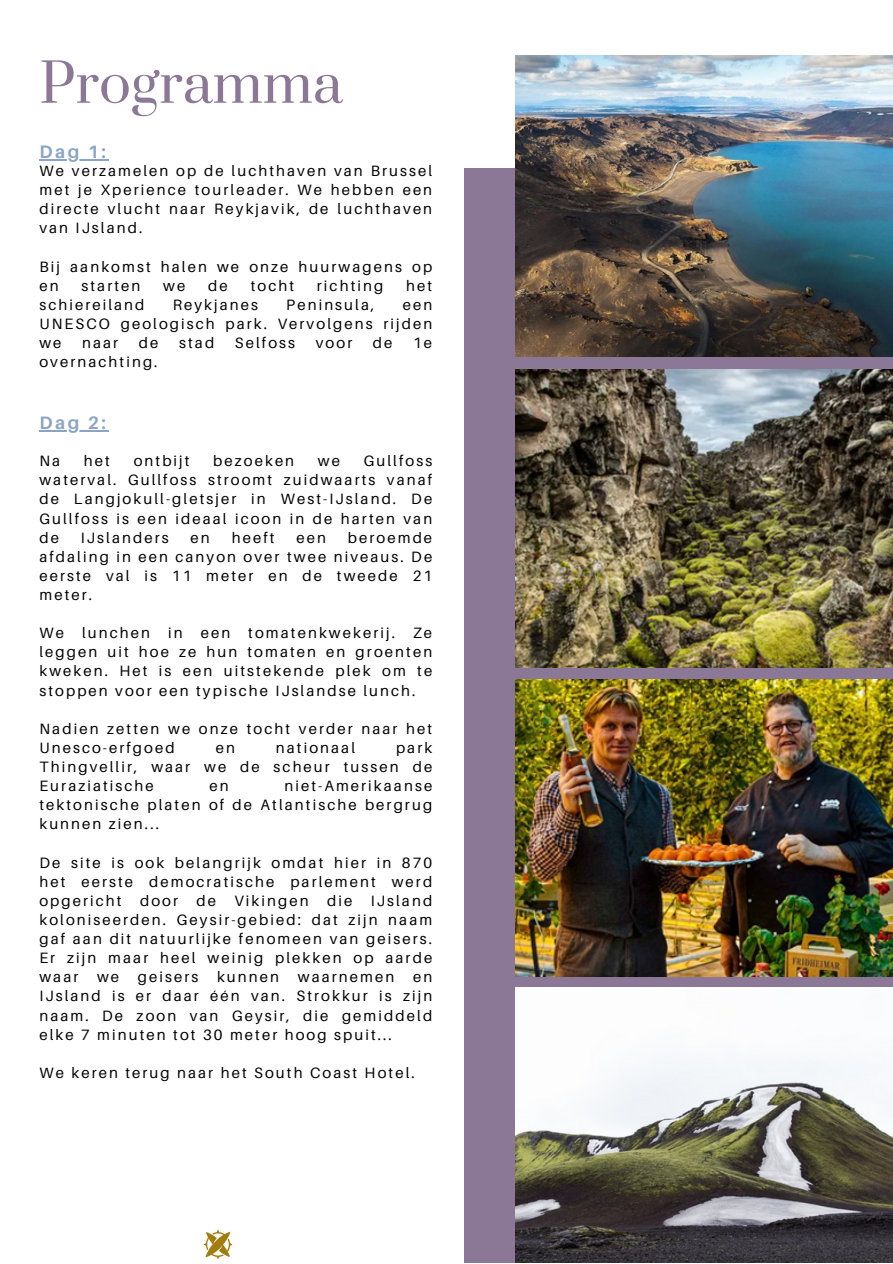
<style>
.page{position:relative;width:893px;height:1264px;background:#fff}
.page>*{position:absolute;margin:0;border:0;box-sizing:border-box;transform-origin:0 0}
.t1{font:52.95px "Prata";color:#8b7796}
.t2{font:700 18px "Aileron";letter-spacing:.14em;color:#8ba4c6}
.t3{font:15px/19px "Aileron";letter-spacing:.14em;color:#000;text-align:justify}
</style>
<div class="page">
<div style="left:464px;top:169px;width:428px;height:1093px;background:#8b7796"></div>
<img style="left:203px;top:1230px;width:30px;height:29px">
<img style="left:515px;top:55px;width:377px;height:302px">
<img style="left:515px;top:369px;width:377px;height:298px">
<img style="left:515px;top:987px;width:377px;height:275px">
<img style="left:515px;top:679px;width:377px;height:297px">
<hr style="left:39px;top:159px;width:70px;height:1px;background:#8ba4c6">
<hr style="left:39px;top:430px;width:69px;height:1px;background:#8ba4c6">
<p class="t1" style="left:39px;top:50px;width:305px">Programma</p>
<p class="t2" style="left:39px;top:140px;width:68px">Dag 1:</p>
<p class="t3" style="left:39px;top:161px;width:394px">We verzamelen op de luchthaven van Brussel met je Xperience tourleader. We hebben een directe vlucht naar Reykjavik, de luchthaven van IJsland.</p>
<p class="t3" style="left:39px;top:256px;width:394px">Bij aankomst halen we onze huurwagens op en</p>
<p class="t3" style="left:81px;top:275px;width:60px">starten</p>
<p class="t3" style="left:163px;top:275px;width:24px">we</p>
<p class="t3" style="left:208px;top:275px;width:21px">de</p>
<p class="t3" style="left:251px;top:275px;width:45px">tocht</p>
<p class="t3" style="left:317px;top:275px;width:68px">richting</p>
<p class="t3" style="left:406px;top:275px;width:27px">het</p>
<p class="t3" style="left:39px;top:295px;width:107px">schiereiland</p>
<p class="t3" style="left:173px;top:295px;width:87px">Reykjanes</p>
<p class="t3" style="left:286px;top:295px;width:90px">Peninsula,</p>
<p class="t3" style="left:39px;top:295px;width:394px;text-indent:363px">een UNESCO geologisch park. Vervolgens rijden we</p>
<p class="t3" style="left:82px;top:333px;width:38px">naar</p>
<p class="t3" style="left:139px;top:333px;width:21px">de</p>
<p class="t3" style="left:179px;top:333px;width:37px">stad</p>
<p class="t3" style="left:235px;top:333px;width:62px">Selfoss</p>
<p class="t3" style="left:316px;top:333px;width:38px">voor</p>
<p class="t3" style="left:373px;top:333px;width:21px">de</p>
<p class="t3" style="left:413px;top:333px;width:21px">1e</p>
<p class="t3" style="left:39px;top:352px;width:120px">overnachting.</p>
<p class="t2" style="left:39px;top:411px;width:68px">Dag 2:</p>
<p class="t3" style="left:39px;top:451px;width:22px">Na</p>
<p class="t3" style="left:84px;top:451px;width:27px">het</p>
<p class="t3" style="left:134px;top:451px;width:57px">ontbijt</p>
<p class="t3" style="left:213px;top:451px;width:82px">bezoeken</p>
<p class="t3" style="left:318px;top:451px;width:24px">we</p>
<p class="t3" style="left:39px;top:451px;width:394px;text-indent:324px">Gullfoss waterval. Gullfoss stroomt zuidwaarts vanaf de Langjokull-gletsjer in West-IJsland. De Gullfoss is een ideaal icoon in de harten van de</p>
<p class="t3" style="left:81px;top:527px;width:89px">IJslanders</p>
<p class="t3" style="left:190px;top:527px;width:21px">en</p>
<p class="t3" style="left:232px;top:527px;width:44px">heeft</p>
<p class="t3" style="left:296px;top:527px;width:31px">een</p>
<p class="t3" style="left:39px;top:527px;width:394px;text-indent:308px">beroemde afdaling in een canyon over twee niveaus. De eerste val is 11 meter en de tweede 21 meter.</p>
<p class="t3" style="left:39px;top:623px;width:394px">We lunchen in een tomatenkwekerij. Ze leggen uit hoe ze hun tomaten en groenten kweken. Het is een uitstekende plek om te stoppen voor een typische IJslandse lunch.</p>
<p class="t3" style="left:39px;top:718px;width:394px">Nadien zetten we onze tocht verder naar het<br>Unesco-erfgoed</p>
<p class="t3" style="left:39px;top:737px;width:394px;text-indent:356px">park Thingvellir, waar we de scheur tussen de Euraziatische</p>
<p class="t3" style="left:216px;top:737px;width:21px">en</p>
<p class="t3" style="left:276px;top:737px;width:81px">nationaal</p>
<p class="t3" style="left:39px;top:776px;width:394px;text-indent:245px">niet-Amerikaanse tektonische platen of de Atlantische bergrug kunnen zien...</p>
<p class="t3" style="left:39px;top:852px;width:394px">De site is ook belangrijk omdat hier in 870 het eerste democratische parlement werd opgericht door de Vikingen die IJsland koloniseerden. Geysir-gebied: dat zijn naam gaf aan dit natuurlijke fenomeen van geisers.<br>Er zijn maar heel weinig plekken op aarde waar we geisers kunnen waarnemen en IJsland is er daar één van. Strokkur is zijn naam. De zoon van Geysir, die gemiddeld elke 7 minuten tot 30 meter hoog spuit...</p>
<p class="t3" style="left:39px;top:1062px;width:377px">We keren terug naar het South Coast Hotel.</p>
<p class="t3" style="left:209px;top:776px;width:21px">en</p>
</div>
